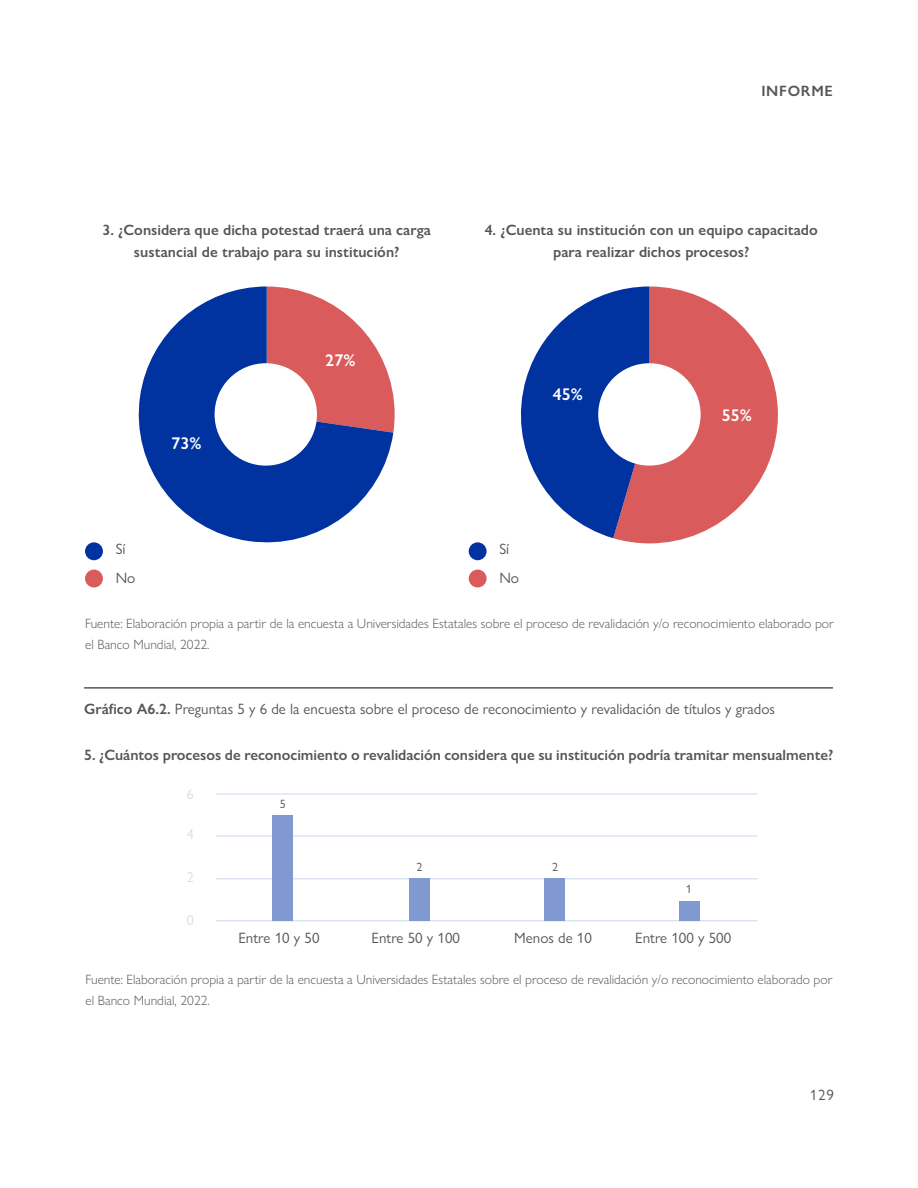
<style>
.page{position:relative;width:918px;height:1188px;background:#fff}
.page>*{position:absolute;margin:0;border:0;box-sizing:border-box;transform-origin:0 0}
.t1{font:600 16.95px "Gill Sans Nova";color:#fff}
.t2{font:600 15px/22.5px "Gill Sans Nova";color:#565656;text-align:center}
.t3{font:15px/28.5px "Gill Sans Nova";color:#565656}
.t4{font:600 15px "Gill Sans Nova";letter-spacing:.05em;color:#565656}
.t5{font:14.25px "Gill Sans Nova";color:#ddd}
.t6{font:300 13.5px/21px "Gill Sans Nova";color:#565656}
.t7{font:12px "Gill Sans Nova";color:#565656}
.s1{font-weight:600}
</style>
<div class="page">
<svg style="left:521px;top:286px;width:257px;height:257px"></svg>
<svg style="left:138px;top:286px;width:255px;height:257px;fill:#0033a0"></svg>
<div style="left:215px;top:363px;width:102px;height:103px;background:#fff;border-radius:50%"></div>
<div style="left:598px;top:363px;width:103px;height:103px;background:#fff;border-radius:50%"></div>
<div style="left:85px;top:542px;width:18px;height:18px;background:#0033a0;border-radius:50%"></div>
<div style="left:469px;top:542px;width:18px;height:18px;background:#0033a0;border-radius:50%"></div>
<div style="left:85px;top:570px;width:18px;height:17px;background:#d95b5b;border-radius:50%"></div>
<div style="left:469px;top:570px;width:18px;height:17px;background:#d95b5b;border-radius:50%"></div>
<hr style="left:84px;top:687px;width:749px;height:2px;background:#565656">
<hr style="left:216px;top:794px;width:541px;height:1px;background:#ccd6ec">
<hr style="left:216px;top:836px;width:541px;height:1px;background:#ccd6ec">
<hr style="left:216px;top:879px;width:541px;height:1px;background:#ccd6ec">
<hr style="left:216px;top:921px;width:541px;height:1px;background:#ccd6ec">
<div style="left:679px;top:901px;width:20px;height:20px;background:#8099d0"></div>
<div style="left:545px;top:879px;width:20px;height:42px;background:#8099d0"></div>
<div style="left:409px;top:879px;width:21px;height:42px;background:#8099d0"></div>
<div style="left:272px;top:816px;width:21px;height:105px;background:#8099d0"></div>
<p class="t4" style="left:761px;top:82px;width:73px">INFORME</p>
<p class="t2" style="left:102px;top:218px;width:330px">3. ¿Considera que dicha potestad traerá una carga sustancial de trabajo para su institución?</p>
<p class="t2" style="left:485px;top:218px;width:335px">4. ¿Cuenta su institución con un equipo capacitado para realizar dichos procesos?</p>
<p class="t1" style="left:171px;top:432px;width:32px">73%</p>
<p class="t1" style="left:325px;top:349px;width:32px">27%</p>
<p class="t1" style="left:553px;top:384px;width:32px">45%</p>
<p class="t3" style="left:116px;top:535px;width:21px">Sí<br>No</p>
<p class="t3" style="left:499px;top:535px;width:21px">Sí<br>No</p>
<p class="t1" style="left:722px;top:405px;width:32px">55%</p>
<p class="t6" style="left:85px;top:613px;width:750px">Fuente: Elaboración propia a partir de la encuesta a Universidades Estatales sobre el proceso de revalidación y/o reconocimiento elaborado por el Banco Mundial, 2022.</p>
<p class="t3" style="left:84px;top:695px;width:693px"><span class="s1">Gráfico A6.2.</span> Preguntas 5 y 6 de la encuesta sobre el proceso de reconocimiento y revalidación de títulos y grados</p>
<p class="t2" style="left:84px;top:744px;width:751px">5. ¿Cuántos procesos de reconocimiento o revalidación considera que su institución podría tramitar mensualmente?</p>
<p class="t5" style="left:187px;top:786px;width:9px">6</p>
<p class="t5" style="left:187px;top:826px;width:9px">4</p>
<p class="t5" style="left:187px;top:869px;width:9px">2</p>
<p class="t5" style="left:187px;top:912px;width:9px">0</p>
<p class="t7" style="left:280px;top:797px;width:7px">5</p>
<p class="t7" style="left:417px;top:860px;width:7px">2</p>
<p class="t7" style="left:552px;top:860px;width:7px">2</p>
<p class="t7" style="left:686px;top:882px;width:7px">1</p>
<p class="t3" style="left:238px;top:924px;width:83px">Entre 10 y 50</p>
<p class="t3" style="left:371px;top:924px;width:90px">Entre 50 y 100</p>
<p class="t3" style="left:514px;top:924px;width:79px">Menos de 10</p>
<p class="t3" style="left:635px;top:924px;width:98px">Entre 100 y 500</p>
<p class="t6" style="left:86px;top:969px;width:748px">Fuente: Elaboración propia a partir de la encuesta a Universidades Estatales sobre el proceso de revalidación y/o reconocimiento elaborado por el Banco Mundial, 2022.</p>
<p class="t3" style="left:810px;top:1081px;width:25px">129</p>
</div>
